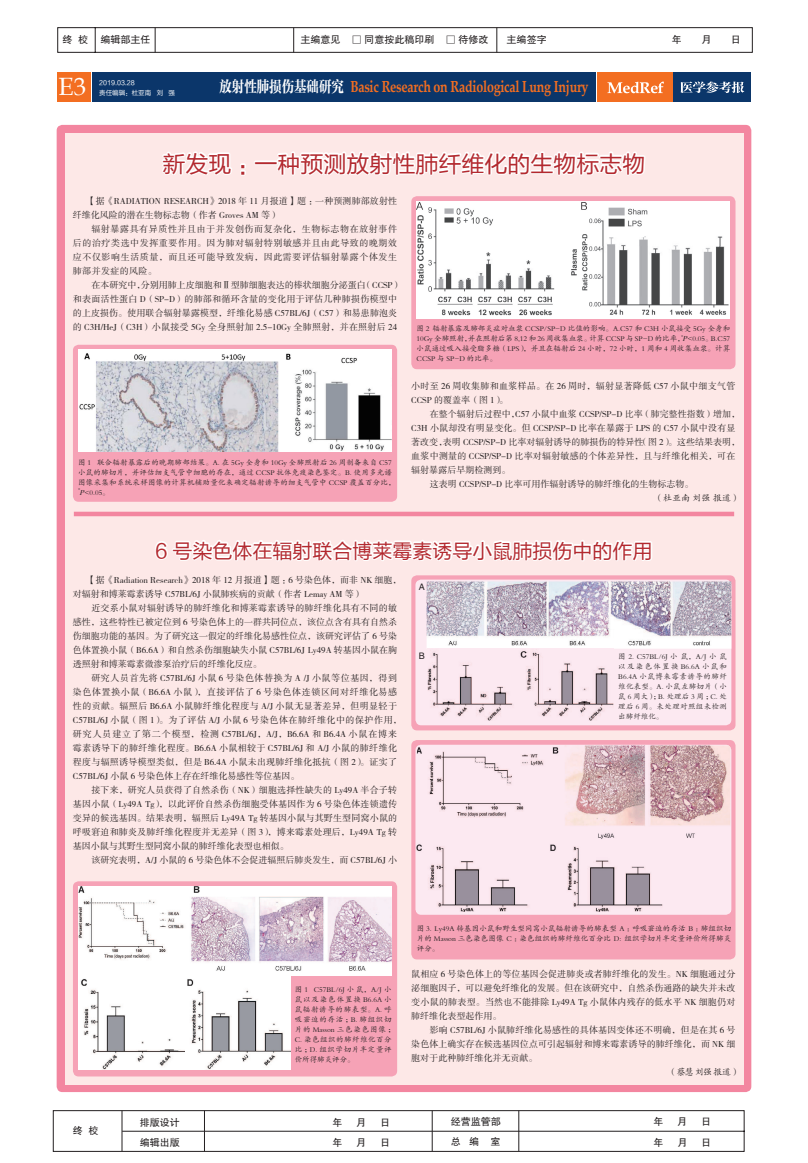
<style>
.page{position:relative;width:808px;height:1163px;background:#fff}
.page>*{position:absolute;margin:0;border:0;box-sizing:border-box;transform-origin:0 0}
.t1{font:25px "Book Antiqua";color:#fff}
.t2{font:23px "FZLTHJW GB1 0";color:#b3292f}
.t3{font:20px "FZLTHJW GB1 0";color:#b3292f}
.t4{font:700 16px "Palatino Linotype";letter-spacing:-.02em;color:#f36e21;scale:.78 1}
.t5{font:10px "FZHTJW GB1 0";color:#231f20}
.t6{font:9px/14px "FZSSK GBK1 0";color:#231f20;text-align:justify}
.t7{font:9px/14px "FZSSK GBK1 0";letter-spacing:.045em;color:#231f20}
.t8{font:9px/14px "FZSSK GBK1 0";letter-spacing:.035em;color:#231f20}
.t9{font:9px "FZSSK GBK1 0";letter-spacing:.02em;color:#231f20}
.t10{font:9px "FZSSK GBK1 0";letter-spacing:.025em;color:#231f20}
.t11{font:9px "FZKTK GBK1 0";color:#231f20}
.t12{font:9px "FZHTK GBK1 0";color:#231f20}
.t13{font:7.5px/10px "FZKTK GBK1 0";letter-spacing:.02em;color:#231f20;text-align:justify}
.t14{font:7.5px/10px "FZKTK GBK1 0";letter-spacing:.08em;color:#231f20}
.t15{font:7.5px/10px "FZKTK GBK1 0";color:#231f20}
.t16{font:6.5px "FZLTHJW GB1 0";color:#fff}
.t17{font:6.5px "FZLTHK GBK1 0";color:#fff}
.t18{font:4.4px "FZSSK GBK1 0";color:#231f20}
.s1{font-family:"FZLTHJW GB1 0"}
.s2{font-family:"FZCYSK GBK1 0";font-weight:400;color:#fff}
.s3{font-family:"FZSSK GBK1 0";font-style:italic}
</style>
<div class="page">
<div style="left:597px;top:73px;width:77px;height:29px;background:#f36e21"></div>
<div style="left:674px;top:73px;width:77px;height:29px;background:#0b366a"></div>
<svg style="left:680px;top:81px;width:64px;height:12px"></svg>
<div style="left:58px;top:73px;width:33px;height:29px;background:#f36e21"></div>
<div style="left:92px;top:73px;width:118px;height:29px;background:#0b366a"></div>
<div style="left:212px;top:73px;width:384px;height:29px;background:#0b366a"></div>
<svg style="left:53px;top:1110px;width:692px;height:41px"></svg>
<svg style="left:57px;top:27px;width:695px;height:26px"></svg>
<div style="left:57px;top:125px;width:694px;height:966px;background:#f386a0;border-radius:6px"></div>
<div style="left:65px;top:133px;width:678px;height:951px;background:#fde8e7"></div>
<svg style="left:156px;top:82px;width:508px;height:94px"></svg>
<svg style="left:153px;top:516px;width:501px;height:45px"></svg>
<div style="left:74px;top:511px;width:660px;height:5px;background:#f386a0"></div>
<div style="left:73px;top:345px;width:324px;height:156px;background:#f6a2b6;border-radius:6px"></div>
<img style="left:78px;top:349px;width:314px;height:103px">
<div style="left:411px;top:196px;width:324px;height:173px;background:#f6a2b6;border-radius:6px"></div>
<img style="left:416px;top:201px;width:313px;height:117px">
<div style="left:73px;top:881px;width:324px;height:195px;background:#f6a2b6;border-radius:6px"></div>
<img style="left:78px;top:886px;width:314px;height:89px">
<div style="left:411px;top:575px;width:324px;height:155px;background:#f6a2b6;border-radius:6px"></div>
<div style="left:411px;top:740px;width:324px;height:219px;background:#f6a2b6;border-radius:6px"></div>
<div style="left:415px;top:579px;width:316px;height:146px;background:#fce9f1;border-radius:6px"></div>
<div style="left:415px;top:744px;width:316px;height:170px;background:#fce9f1;border-radius:6px"></div>
<img style="left:427px;top:581px;width:304px;height:67px">
<img style="left:427px;top:651px;width:187px;height:69px">
<img style="left:417px;top:745px;width:313px;height:94px">
<img style="left:417px;top:844px;width:246px;height:67px">
<img style="left:78px;top:973px;width:213px;height:96px">
<p class="t5" style="left:63px;top:34px;width:90px">终 校 编辑部主任</p>
<p class="t5" style="left:300px;top:34px;width:190px">主编意见 □ 同意按此稿印刷 □ 待修改</p>
<p class="t5" style="left:507px;top:34px;width:42px">主编签字</p>
<p class="t5" style="left:672px;top:34px;width:12px">年</p>
<p class="t5" style="left:701px;top:34px;width:12px">月</p>
<p class="t5" style="left:731px;top:34px;width:12px">日</p>
<h1 class="t1" style="left:59px;top:69px;width:29px">E3</h1>
<p class="t16" style="left:99px;top:79px;width:37px">2019.03.28</p>
<p class="t17" style="left:99px;top:89px;width:77px">责任编辑：杜亚南 <span class="s1">刘 强</span></p>
<h3 class="t4" style="left:219px;top:75px;width:475px"><span class="s2">放射性肺损伤基础研究</span> Basic Research on Radiological Lung Injury</h3>
<h2 class="t2" style="left:162px;top:151px;width:484px">新发现：一种预测放射性肺纤维化的生物标志物</h2>
<p class="t6" style="left:73px;top:194px;width:326px;text-indent:14px">【据《RADIATION RESEARCH》2018 年 11 月报道】题：一种预测肺部放射性纤维化风险的潜在生物标志物（作者 Groves AM 等）</p>
<p class="t6" style="left:73px;top:222px;width:326px;text-indent:18px">辐射暴露具有异质性并且由于并发创伤而复杂化，生物标志物在放射事件后的治疗类选中发挥重要作用。因为肺对辐射特别敏感并且由此导致的晚期效应不仅影响生活质量，而且还可能导致发病，因此需要评估辐射暴露个体发生肺部并发症的风险。</p>
<p class="t6" style="left:73px;top:278px;width:330px;text-align:left;text-indent:18px">在本研究中，分别用肺上皮细胞和Ⅱ型肺细胞表达的棒状细胞分泌蛋白（CCSP）和表面活性蛋白 D（SP-D）的肺部和循环含量的变化用于评估几种肺损伤模型中的上皮损伤。使用联合辐射暴露模型，纤维化易感 C57BL/6J（C57）和易患肺泡炎的 C3H/HeJ（C3H）小鼠接受 5Gy 全身照射加 2.5-10Gy 全肺照射，并在照射后 24</p>
<p class="t13" style="left:78px;top:457px;width:319px;text-align:left">图 1 联合辐射暴露后的晚期肺部结果。A. 在 5Gy 全身和 10Gy 全肺照射后 26 周制备来自 C57小鼠的肺切片，并评估细支气管中细胞的存在，通过 CCSP 抗体免疫染色鉴定。B. 使用多光谱图像采集和系统采样图像的计算机辅助量化来确定辐射诱导的细支气管中 CCSP 覆盖百分比，</p>
<p class="t18" style="left:78px;top:487px;width:4px">*</p>
<p class="t13" style="left:80px;top:487px;width:32px"><span class="s3">P</span>&lt;0.05。</p>
<p class="t15" style="left:416px;top:324px;width:315px">图 2 辐射暴露及肺部炎症对血浆 CCSP/SP-D 比值的影响。A.C57 和 C3H 小鼠接受 5Gy 全身和<br>10Gy 全肺照射，并在照射后第 8,12 和 26 周收集血浆。计算 CCSP 与 SP-D 的比率，</p>
<p class="t18" style="left:681px;top:334px;width:4px">*</p>
<p class="t13" style="left:416px;top:334px;width:315px;text-indent:266px"><span class="s3">P</span>&lt;0.05。B.C57小鼠通过吸入接受脂多糖（LPS），并且在辐射后 24 小时，72 小时，1 周和 4 周收集血浆。计算CCSP 与 SP-D 的比率。</p>
<p class="t8" style="left:411px;top:379px;width:326px">小时至 26 周收集肺和血浆样品。在 26 周时，辐射显著降低 C57 小鼠中细支气管<br>CCSP 的覆盖率（图 1）。</p>
<p class="t6" style="left:430px;top:407px;width:312px">在整个辐射后过程中，C57 小鼠中血浆 CCSP/SP-D 比率（肺完整性指数）增加，</p>
<p class="t9" style="left:411px;top:423px;width:326px">C3H 小鼠却没有明显变化。但 CCSP/SP-D 比率在暴露于 LPS 的 C57 小鼠中没有显</p>
<p class="t6" style="left:411px;top:435px;width:330px">著改变，表明 CCSP/SP-D 比率对辐射诱导的肺损伤的特异性（图 2）。这些结果表明，</p>
<p class="t10" style="left:411px;top:451px;width:326px">血浆中测量的 CCSP/SP-D 比率对辐射敏感的个体差异性，且与纤维化相关，可在</p>
<p class="t6" style="left:411px;top:463px;width:100px">辐射暴露后早期检测到。</p>
<p class="t6" style="left:430px;top:477px;width:265px">这表明 CCSP/SP-D 比率可用作辐射诱导的肺纤维化的生物标志物。</p>
<p class="t11" style="left:654px;top:493px;width:87px">（杜亚南 刘强 报道）</p>
<h3 class="t3" style="left:155px;top:539px;width:499px">6 号染色体在辐射联合博莱霉素诱导小鼠肺损伤中的作用</h3>
<p class="t6" style="left:73px;top:573px;width:330px;text-indent:14px">【据《Radiation Research》2018 年 12 月报道】题：6 号染色体，而非 NK 细胞，对辐射和博莱霉素诱导 C57BL/6J 小鼠肺疾病的贡献（作者 Lemay AM 等）</p>
<p class="t6" style="left:73px;top:601px;width:326px;text-indent:18px">近交系小鼠对辐射诱导的肺纤维化和博莱霉素诱导的肺纤维化具有不同的敏感性，这些特性已被定位到 6 号染色体上的一群共同位点，该位点含有具有自然杀伤细胞功能的基因。为了研究这一假定的纤维化易感性位点，该研究评估了 6 号染色体置换小鼠（B6.6A）和自然杀伤细胞缺失小鼠 C57BL/6J Ly49A 转基因小鼠在胸透照射和博莱霉素微渗泵治疗后的纤维化反应。</p>
<p class="t7" style="left:73px;top:671px;width:330px;text-indent:18px">研究人员首先将 C57BL/6J 小鼠 6 号染色体替换为 A /J 小鼠等位基因，得到染色体置换小鼠（B6.6A 小鼠），直接评估了 6 号染色体连锁区间对纤维化易感性的贡献。辐照后 B6.6A 小鼠肺纤维化程度与 A/J 小鼠无显著差异，但明显轻于C57BL/6J 小鼠（图 1）。为了评估 A/J 小鼠 6 号染色体在肺纤维化中的保护作用，研究人员建立了第二个模型，检测 C57BL/6J，A/J，B6.6A 和 B6.4A 小鼠在博来霉素诱导下的肺纤维化程度。B6.6A 小鼠相较于 C57BL/6J 和 A/J 小鼠的肺纤维化程度与辐照诱导模型类似，但是 B6.4A 小鼠未出现肺纤维化抵抗（图 2）。证实了C57BL/6J 小鼠 6 号染色体上存在纤维化易感性等位基因。</p>
<p class="t6" style="left:73px;top:783px;width:326px;text-indent:18px">接下来，研究人员获得了自然杀伤（NK）细胞选择性缺失的 Ly49A 半合子转基因小鼠（Ly49A Tg），以此评价自然杀伤细胞受体基因作为 6 号染色体连锁遗传变异的候选基因。结果表明，辐照后 Ly49A Tg 转基因小鼠与其野生型同窝小鼠的呼吸窘迫和肺炎及肺纤维化程度并无差异（图 3），博来霉素处理后，Ly49A Tg 转基因小鼠与其野生型同窝小鼠的肺纤维化表型也相似。</p>
<p class="t6" style="left:91px;top:853px;width:307px">该研究表明，A/J 小鼠的 6 号染色体不会促进辐照后肺炎发生，而 C57BL/6J 小</p>
<p class="t12" style="left:419px;top:581px;width:7px">A</p>
<p class="t12" style="left:419px;top:650px;width:7px">B</p>
<p class="t13" style="left:618px;top:651px;width:110px">图 2. C57BL/6J 小鼠，A/J 小鼠以及染色体置换 B6.6A 小鼠和B6.4A 小鼠博来霉素诱导的肺纤维化表型。A. 小鼠左肺切片（小鼠 6 周大）；B. 处理后 3 周；C. 处理后 6 周。未处理对照组未检测出肺纤维化。</p>
<p class="t14" style="left:295px;top:984px;width:102px">图 1 C57BL/6J 小鼠，A/J 小鼠以及染色体置换 B6.6A 小鼠辐射诱导的肺表型。A. 呼吸窘迫的存活；B. 肺组织切片的 Masson 三色染色图像；<br>C. 染色组织的肺纤维化百分比；D. 组织学切片半定量评价所得肺炎评分。</p>
<p class="t13" style="left:417px;top:923px;width:316px">图 3. Ly49A 转基因小鼠和野生型同窝小鼠辐射诱导的肺表型 A ：呼吸窘迫的存活 B ：肺组织切片的 Masson 三色染色图像 C ：染色组织的肺纤维化百分比 D: 组织学切片半定量评价所得肺炎评分。</p>
<p class="t6" style="left:411px;top:967px;width:326px">鼠相应 6 号染色体上的等位基因会促进肺炎或者肺纤维化的发生。NK 细胞通过分泌细胞因子，可以避免纤维化的发展。但在该研究中，自然杀伤通路的缺失并未改变小鼠的肺表型。当然也不能排除 Ly49A Tg 小鼠体内残存的低水平 NK 细胞仍对肺纤维化表型起作用。</p>
<p class="t6" style="left:411px;top:1023px;width:326px;text-indent:18px">影响 C57BL/6J 小鼠肺纤维化易感性的具体基因变体还不明确，但是在其 6 号染色体上确实存在候选基因位点可引起辐射和博来霉素诱导的肺纤维化，而 NK 细胞对于此种肺纤维化并无贡献。</p>
<p class="t11" style="left:668px;top:1067px;width:74px">（蔡慧 刘强 报道）</p>
<p class="t5" style="left:73px;top:1124px;width:27px">终 校</p>
<p class="t5" style="left:140px;top:1116px;width:41px">排版设计</p>
<p class="t5" style="left:332px;top:1116px;width:11px">年</p>
<p class="t5" style="left:356px;top:1116px;width:11px">月</p>
<p class="t5" style="left:380px;top:1116px;width:11px">日</p>
<p class="t5" style="left:451px;top:1115px;width:51px">经营监管部</p>
<p class="t5" style="left:653px;top:1115px;width:11px">年</p>
<p class="t5" style="left:677px;top:1115px;width:11px">月</p>
<p class="t5" style="left:701px;top:1115px;width:11px">日</p>
<p class="t5" style="left:140px;top:1136px;width:41px">编辑出版</p>
<p class="t5" style="left:332px;top:1136px;width:11px">年</p>
<p class="t5" style="left:356px;top:1136px;width:11px">月</p>
<p class="t5" style="left:380px;top:1136px;width:11px">日</p>
<p class="t5" style="left:451px;top:1135px;width:51px">总 编 室</p>
<p class="t5" style="left:653px;top:1136px;width:11px">年</p>
<p class="t5" style="left:677px;top:1136px;width:11px">月</p>
<p class="t5" style="left:701px;top:1136px;width:11px">日</p>
</div>
